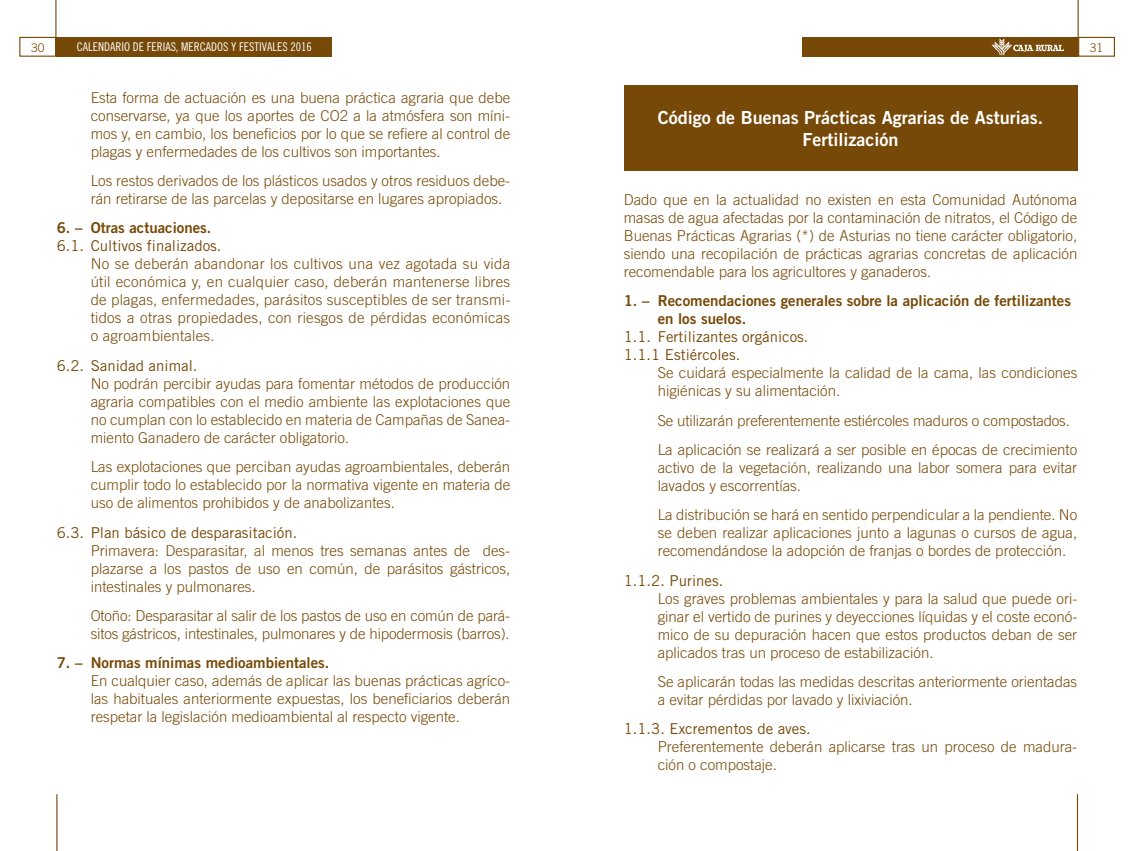
<style>
.page{position:relative;width:1134px;height:851px;background:#fff}
.page>*{position:absolute;margin:0;border:0;box-sizing:border-box;transform-origin:0 0}
.t1{font:18px/21.6px "Trade Gothic Bold Two";color:#fff;text-align:center}
.t2{font:300 15px/18px "Trade Gothic";color:#774908;text-align:justify}
.t3{font:15px/18px "Trade Gothic";color:#774908}
.t4{font:15px/18px "Trade Gothic Bold Two";color:#774908}
.t5{font:12px "Trade Gothic Cond Eighteen";color:#fff}
.t6{font:300 12px "Trade Gothic";color:#774908}
</style>
<div class="page">
<div style="left:802px;top:37px;width:276px;height:20px;background:#774908"></div>
<div style="left:56px;top:37px;width:276px;height:20px;background:#774908"></div>
<div style="left:1078px;top:37px;width:37px;height:20px;border:1px solid #774908"></div>
<div style="left:19px;top:37px;width:37px;height:20px;border:1px solid #774908"></div>
<hr style="left:1077px;top:0;width:2px;height:57px;background:#774908">
<hr style="left:56px;top:794px;width:1px;height:56px;background:#774908">
<hr style="left:1077px;top:794px;width:1px;height:56px;background:#774908">
<hr style="left:55px;top:0;width:1px;height:57px;background:#774908">
<svg style="left:991px;top:38px;width:73px;height:17px"></svg>
<div style="left:624px;top:85px;width:453px;height:85px;background:#774908"></div>
<p class="t6" style="left:31px;top:40px;width:15px">30</p>
<p class="t5" style="left:77px;top:40px;width:236px">CALENDARIO DE FERIAS, MERCADOS Y FESTIVALES 2016</p>
<p class="t6" style="left:1090px;top:40px;width:15px">31</p>
<p class="t2" style="left:91px;top:88px;width:421px">Esta forma de actuación es una buena práctica agraria que debe conservarse, ya que los aportes de CO2 a la atmósfera son míni&shy;mos y, en cambio, los beneficios por lo que se refiere al control de plagas y enfermedades de los cultivos son importantes.</p>
<p class="t2" style="left:91px;top:171px;width:421px">Los restos derivados de los plásticos usados y otros residuos debe&shy;rán retirarse de las parcelas y depositarse en lugares apropiados.</p>
<p class="t4" style="left:57px;top:219px;width:156px">6. – Otras actuaciones.</p>
<p class="t3" style="left:57px;top:237px;width:166px">6.1. Cultivos finalizados.</p>
<p class="t2" style="left:91px;top:255px;width:421px">No se deberán abandonar los cultivos una vez agotada su vida útil económica y, en cualquier caso, deberán mantenerse libres de plagas, enfermedades, parásitos susceptibles de ser transmi&shy;tidos a otras propiedades, con riesgos de pérdidas económicas o agroambientales.</p>
<p class="t3" style="left:57px;top:356px;width:142px">6.2. Sanidad animal.</p>
<p class="t2" style="left:91px;top:374px;width:421px">No podrán percibir ayudas para fomentar métodos de producción agraria compatibles con el medio ambiente las explotaciones que no cumplan con lo establecido en materia de Campañas de Sanea&shy;miento Ganadero de carácter obligatorio.</p>
<p class="t2" style="left:91px;top:457px;width:421px">Las explotaciones que perciban ayudas agroambientales, deberán cumplir todo lo establecido por la normativa vigente en materia de uso de alimentos prohibidos y de anabolizantes.</p>
<p class="t3" style="left:57px;top:523px;width:242px">6.3. Plan básico de desparasitación.</p>
<p class="t2" style="left:91px;top:541px;width:421px">Primavera: Desparasitar, al menos tres semanas antes de des&shy;plazarse a los pastos de uso en común, de parásitos gástricos, intestinales y pulmonares.</p>
<p class="t2" style="left:91px;top:606px;width:421px">Otoño: Desparasitar al salir de los pastos de uso en común de pará&shy;sitos gástricos, intestinales, pulmonares y de hipodermosis (barros).</p>
<p class="t4" style="left:57px;top:653px;width:274px">7. – Normas mínimas medioambientales.</p>
<p class="t2" style="left:91px;top:671px;width:421px">En cualquier caso, además de aplicar las buenas prácticas agríco&shy;las habituales anteriormente expuestas, los beneficiarios deberán respetar la legislación medioambiental al respecto vigente.</p>
<p class="t1" style="left:658px;top:107px;width:387px">Código de Buenas Prácticas Agrarias de Asturias.<br>Fertilización</p>
<p class="t2" style="left:624px;top:190px;width:455px">Dado que en la actualidad no existen en esta Comunidad Autónoma masas de agua afectadas por la contaminación de nitratos, el Código de Buenas Prácticas Agrarias (*) de Asturias no tiene carácter obligatorio, siendo una recopilación de prácticas agrarias concretas de aplicación recomendable para los agricultores y ganaderos.</p>
<p class="t4" style="left:658px;top:291px;width:415px;text-indent:-34px">1. – Recomendaciones generales sobre la aplicación de fertilizantes en los suelos.</p>
<p class="t3" style="left:624px;top:327px;width:186px">1.1. Fertilizantes orgánicos.<br>1.1.1 Estiércoles.</p>
<p class="t2" style="left:658px;top:363px;width:421px">Se cuidará especialmente la calidad de la cama, las condiciones higiénicas y su alimentación.</p>
<p class="t2" style="left:658px;top:405px;width:421px;line-height:29.4px">Se utilizarán preferentemente estiércoles maduros o compostados.<br>La aplicación se realizará a ser posible en épocas de crecimiento</p>
<p class="t2" style="left:658px;top:458px;width:421px">activo de la vegetación, realizando una labor somera para evitar lavados y escorrentías.</p>
<p class="t2" style="left:658px;top:505px;width:421px">La distribución se hará en sentido perpendicular a la pendiente. No se deben realizar aplicaciones junto a lagunas o cursos de agua, recomendándose la adopción de franjas o bordes de protección.</p>
<p class="t3" style="left:624px;top:571px;width:101px">1.1.2. Purines.</p>
<p class="t2" style="left:658px;top:589px;width:421px">Los graves problemas ambientales y para la salud que puede ori&shy;ginar el vertido de purines y deyecciones líquidas y el coste econó&shy;mico de su depuración hacen que estos productos deban de ser aplicados tras un proceso de estabilización.</p>
<p class="t2" style="left:658px;top:672px;width:421px">Se aplicarán todas las medidas descritas anteriormente orientadas a evitar pérdidas por lavado y lixiviación.</p>
<p class="t3" style="left:624px;top:719px;width:188px">1.1.3. Excrementos de aves.</p>
<p class="t2" style="left:658px;top:737px;width:421px">Preferentemente deberán aplicarse tras un proceso de madura&shy;ción o compostaje.</p>
</div>
